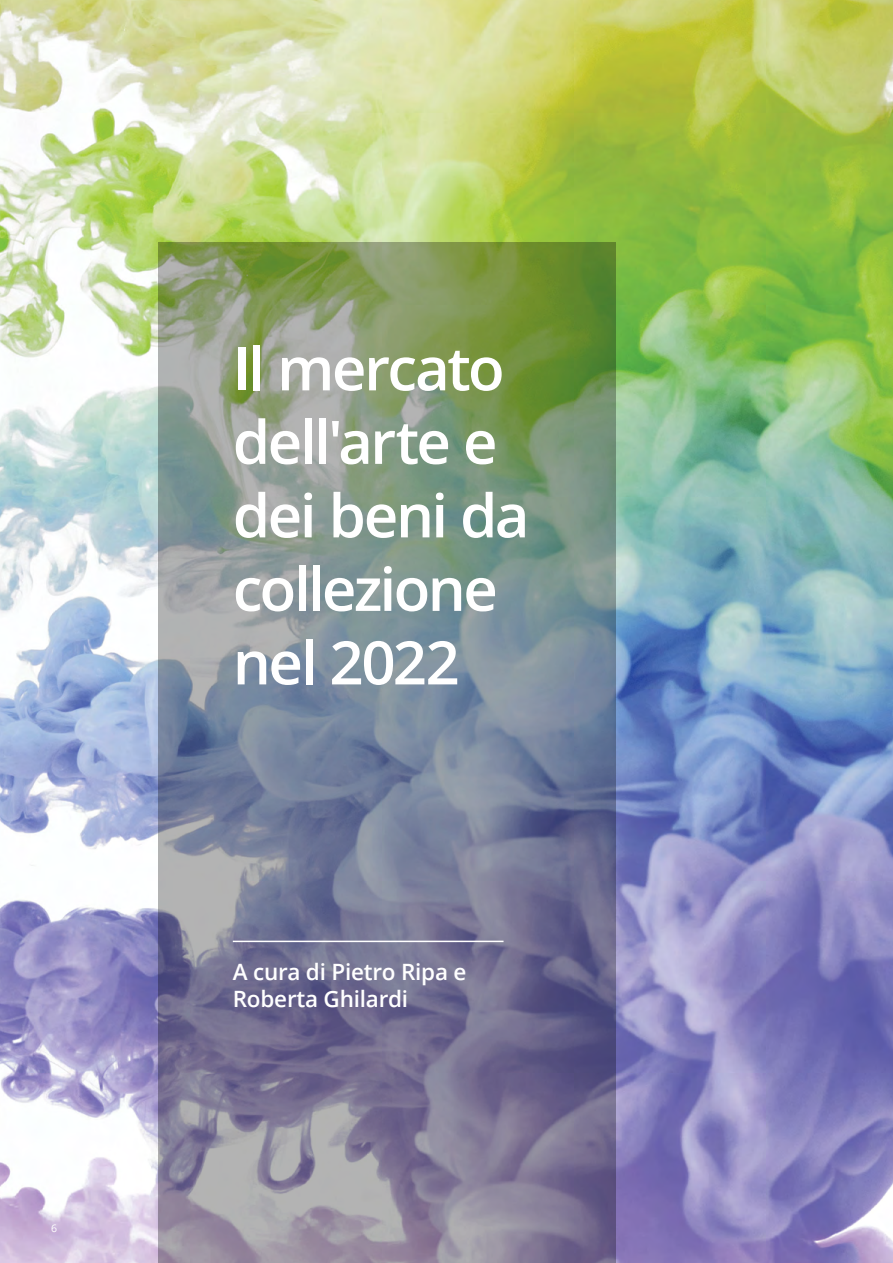
<style>
.page{position:relative;width:893px;height:1263px;background:#fff}
.page>*{position:absolute;margin:0;border:0;box-sizing:border-box;transform-origin:0 0}
.t1{font:600 60px/73.5px "Open Sans";letter-spacing:-.04em;color:#fff}
.t2{font:600 22.5px/27px "Open Sans";letter-spacing:-.01em;color:#fff}
.t3{font:10.5px "Open Sans";color:#fff}
</style>
<div class="page">
<img style="left:0;top:0;width:893px;height:1263px">
<svg style="left:158px;top:242px;width:458px;height:1021px;background:#7f888d"></svg>
<hr style="left:233px;top:941px;width:271px;height:1px;background:#fff">
<p class="t3" style="left:51px;top:1221px;width:8px">6</p>
<p class="t1" style="left:233px;top:331px;width:298px">Il mercato dell'arte e dei beni da collezione nel 2022</p>
<p class="t2" style="left:233px;top:958px;width:235px">A cura di Pietro Ripa e<br>Roberta Ghilardi</p>
</div>
